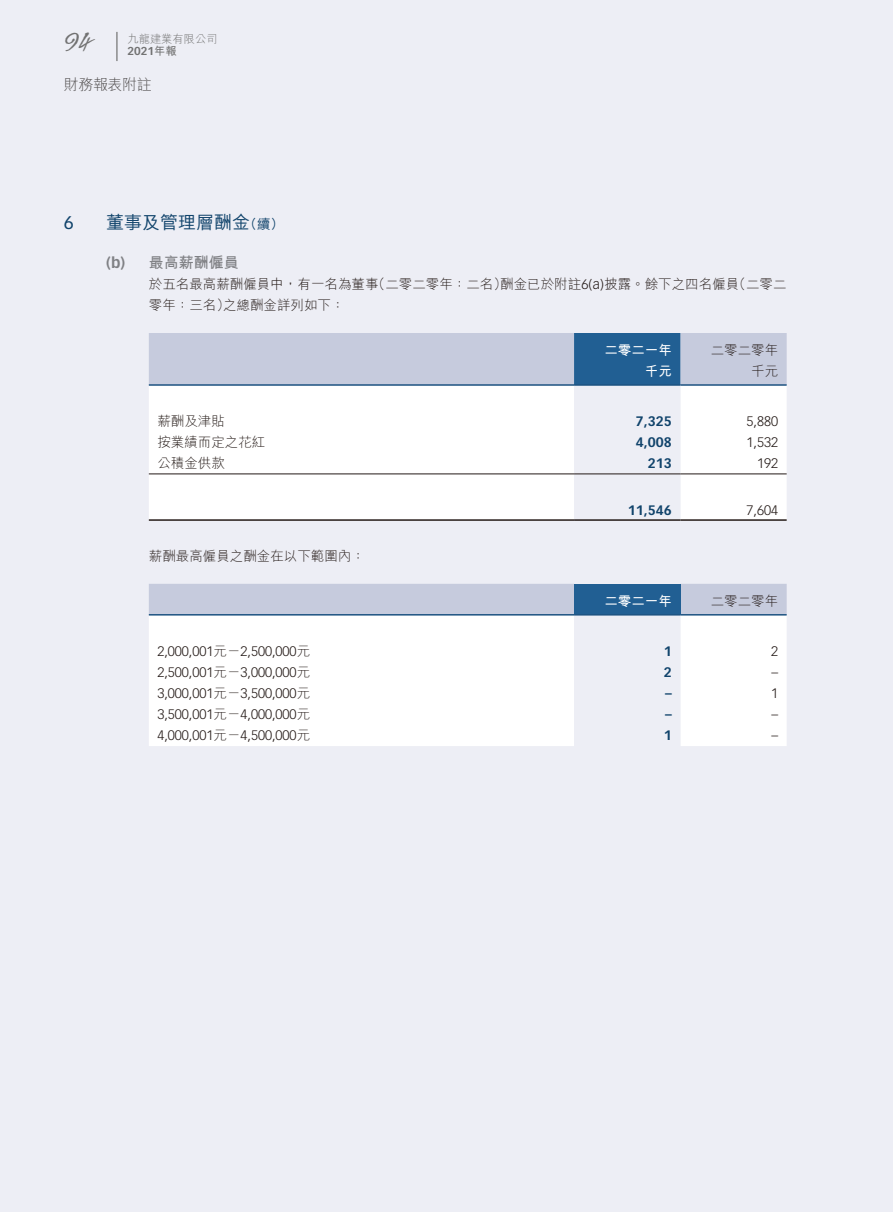
<style>
.page{position:relative;width:893px;height:1212px;background:#edeef5}
.page>*{position:absolute;margin:0;border:0;box-sizing:border-box;transform-origin:0 0}
.t1{font:31.5px "Legault Std";color:#727272}
.t2{font:500 18px "M Hei HK";color:#10436b}
.t3{font:18px "Vectora LT Std";color:#10436b}
.t4{font:700 15px "M Hei HK";color:#7f8084}
.t5{font:300 15px "M Hei HK";letter-spacing:-.025em;color:#4d4a4a}
.t6{font:300 13.5px "Vectora LT Std";color:#231916}
.t7{font:300 13.5px/21px "M Hei HK";color:#231916}
.t8{font:700 13.5px "Vectora LT Std";color:#10436b}
.t9{font:700 13.5px "M Hei HK";color:#fff}
.t10{font:300 11.25px "M Hei HK";color:#727272}
.t11{font:700 11.25px "Vectora LT Std";color:#727272}
.s1{font-family:"M Hei HK"}
.s2{font-size:13.5px}
.s3{font-family:"Vectora LT Std"}
</style>
<div class="page">
<svg style="left:117px;top:32px;width:1px;height:29px"></svg>
<svg style="left:149px;top:333px;width:638px;height:186px;background:#e3e8ef"></svg>
<hr style="left:149px;top:384px;width:425px;height:2px;background:#1c5281">
<hr style="left:574px;top:384px;width:106px;height:2px;background:#1c5281">
<hr style="left:680px;top:384px;width:107px;height:2px;background:#1c5281">
<hr style="left:149px;top:473px;width:425px;height:1px;background:#231916">
<hr style="left:574px;top:473px;width:106px;height:1px;background:#231916">
<hr style="left:680px;top:473px;width:107px;height:1px;background:#231916">
<hr style="left:149px;top:519px;width:425px;height:2px;background:#231916">
<hr style="left:574px;top:519px;width:106px;height:2px;background:#231916">
<hr style="left:680px;top:519px;width:107px;height:2px;background:#231916">
<svg style="left:149px;top:584px;width:638px;height:162px;background:#ebeff4"></svg>
<hr style="left:149px;top:614px;width:425px;height:1px;background:#1c5281">
<hr style="left:574px;top:614px;width:106px;height:1px;background:#1c5281">
<hr style="left:680px;top:614px;width:107px;height:1px;background:#1c5281">
<h1 class="t1" style="left:64px;top:27px;width:31px">94</h1>
<p class="t10" style="left:128px;top:30px;width:91px">九龍建業有限公司</p>
<p class="t11" style="left:128px;top:44px;width:51px">2021<span class="s1">年報</span></p>
<p class="t5" style="left:64px;top:74px;width:90px">財務報表附註</p>
<h2 class="t3" style="left:64px;top:212px;width:12px">6</h2>
<h2 class="t2" style="left:106px;top:209px;width:179px">董事及管理層酬金<span class="s2">（續）</span></h2>
<p class="t4" style="left:106px;top:252px;width:134px"><span class="s3">(b)</span> 最高薪酬僱員</p>
<p class="t7" style="left:149px;top:273px;width:639px">於五名最高薪酬僱員中，有一名為董事（二零二零年：二名）酬金已於附註<span class="s3">6(a)</span>披露。餘下之四名僱員（二零二零年：三名）之總酬金詳列如下：</p>
<p class="t9" style="left:604px;top:341px;width:69px">二零二一年</p>
<p class="t7" style="left:711px;top:339px;width:69px">二零二零年</p>
<p class="t9" style="left:645px;top:362px;width:28px">千元</p>
<p class="t7" style="left:751px;top:360px;width:28px">千元</p>
<p class="t7" style="left:157px;top:410px;width:69px">薪酬及津貼</p>
<p class="t8" style="left:636px;top:413px;width:37px">7,325</p>
<p class="t6" style="left:747px;top:413px;width:33px">5,880</p>
<p class="t7" style="left:157px;top:431px;width:109px">按業績而定之花紅</p>
<p class="t8" style="left:636px;top:434px;width:37px">4,008</p>
<p class="t6" style="left:747px;top:434px;width:33px">1,532</p>
<p class="t7" style="left:157px;top:452px;width:69px">公積金供款</p>
<p class="t8" style="left:648px;top:455px;width:25px">213</p>
<p class="t6" style="left:757px;top:455px;width:23px">192</p>
<p class="t8" style="left:628px;top:502px;width:45px">11,546</p>
<p class="t6" style="left:747px;top:502px;width:33px">7,604</p>
<p class="t7" style="left:149px;top:545px;width:217px">薪酬最高僱員之酬金在以下範圍內：</p>
<p class="t9" style="left:604px;top:591px;width:69px">二零二一年</p>
<p class="t7" style="left:711px;top:590px;width:69px">二零二零年</p>
<p class="t6" style="left:157px;top:643px;width:154px">2,000,001<span class="s1">元－</span>2,500,000<span class="s1">元</span></p>
<p class="t8" style="left:664px;top:643px;width:9px">1</p>
<p class="t6" style="left:771px;top:643px;width:9px">2</p>
<p class="t6" style="left:157px;top:664px;width:154px">2,500,001<span class="s1">元－</span>3,000,000<span class="s1">元</span></p>
<p class="t8" style="left:664px;top:664px;width:9px">2</p>
<p class="t6" style="left:771px;top:664px;width:8px">–</p>
<p class="t6" style="left:157px;top:685px;width:154px">3,000,001<span class="s1">元－</span>3,500,000<span class="s1">元</span></p>
<p class="t8" style="left:665px;top:685px;width:8px">–</p>
<p class="t6" style="left:771px;top:685px;width:9px">1</p>
<p class="t6" style="left:157px;top:706px;width:154px">3,500,001<span class="s1">元－</span>4,000,000<span class="s1">元</span></p>
<p class="t8" style="left:665px;top:706px;width:8px">–</p>
<p class="t6" style="left:771px;top:706px;width:8px">–</p>
<p class="t6" style="left:157px;top:727px;width:154px">4,000,001<span class="s1">元－</span>4,500,000<span class="s1">元</span></p>
<p class="t8" style="left:664px;top:727px;width:9px">1</p>
<p class="t6" style="left:771px;top:727px;width:8px">–</p>
</div>
